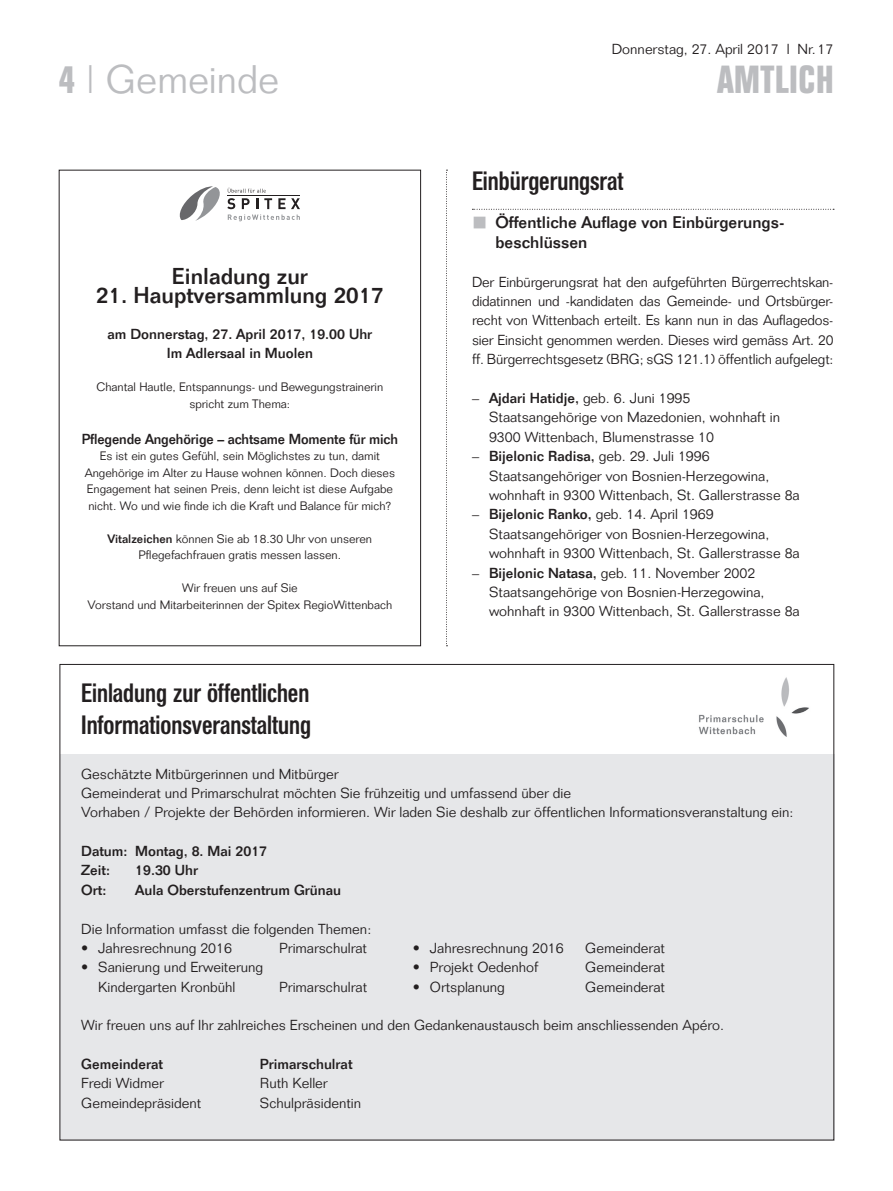
<style>
.page{position:relative;width:893px;height:1191px;background:#fff}
.page>*{position:absolute;margin:0;border:0;box-sizing:border-box;transform-origin:0 0}
.t1{font:300 39px "Folio";color:#bcbdc0}
.t2{font:700 39px "Folio Condensed BQ";letter-spacing:.025em;color:#bcbdc0}
.t3{font:500 26.25px/31.5px "Folio Condensed BQ";color:#231f20}
.t4{font:500 22.5px "Folio";color:#231f20}
.t5{font:500 16.5px/19.4px "Folio";color:#231f20}
.t6{font:300 14.25px/19.4px "Folio";color:#231f20}
.t7{font:500 14.25px/19.4px "Folio";color:#231f20}
.t8{font:500 14.25px "Folio";color:#231f20;scale:.96 1}
.t9{font:300 12px/16.5px "Folio";color:#231f20;text-align:center}
.s1{font-family:"Folio Condensed BQ";font-weight:700}
.s2{font-weight:500}
</style>
<div class="page">
<svg style="left:472px;top:209px;width:362px;height:1px"></svg>
<svg style="left:446px;top:170px;width:1px;height:476px"></svg>
<div style="left:60px;top:754px;width:774px;height:386px;background:#e6e7e9"></div>
<img style="left:698px;top:677px;width:111px;height:60px">
<svg style="left:179px;top:186px;width:121px;height:35px"></svg>
<h1 class="t1" style="left:60px;top:56px;width:221px"><span class="s1">4</span> | Gemeinde</h1>
<h3 class="t4" style="left:172px;top:262px;width:137px">Einladung zur</h3>
<h3 class="t4" style="left:96px;top:282px;width:289px">21. Hauptversammlung 2017</h3>
<p class="t7" style="left:107px;top:324px;width:266px;text-align:center">am Donnerstag, 27. April 2017, 19.00 Uhr<br>Im Adlersaal in Muolen</p>
<p class="t9" style="left:96px;top:379px;width:288px">Chantal Hautle, Entspannungs- und Bewegungstrainerin spricht zum Thema:</p>
<p class="t8" style="left:82px;top:430px;width:331px">Pflegende Angehörige – achtsame Momente für mich</p>
<p class="t9" style="left:85px;top:448px;width:312px">Es ist ein gutes Gefühl, sein Möglichstes zu tun, damit Angehörige im Alter zu Hause wohnen können. Doch dieses Engagement hat seinen Preis, denn leicht ist diese Aufgabe nicht. Wo und wie finde ich die Kraft und Balance für mich?</p>
<p class="t9" style="left:108px;top:530px;width:266px"><span class="s2">Vitalzeichen</span> können Sie ab 18.30 Uhr von unseren<br>Pflegefachfrauen gratis messen lassen.</p>
<p class="t9" style="left:87px;top:580px;width:306px">Wir freuen uns auf Sie<br>Vorstand und Mitarbeiterinnen der Spitex RegioWittenbach</p>
<p class="t6" style="left:612px;top:39px;width:223px">Donnerstag, 27. April 2017 l Nr.17</p>
<h1 class="t2" style="left:717px;top:58px;width:118px">AMTLICH</h1>
<h2 class="t3" style="left:472px;top:165px;width:153px">Einbürgerungsrat</h2>
<p class="t5" style="left:495px;top:213px;width:291px">Öffentliche Auflage von Einbürgerungs&shy;beschlüssen</p>
<p class="t6" style="left:472px;top:272px;width:363px;text-align:justify">Der Einbürgerungsrat hat den aufgeführten Bürgerrechtskan&shy;didatinnen und -kandidaten das Gemeinde- und Ortsbürger&shy;recht von Wittenbach erteilt. Es kann nun in das Auflagedos&shy;sier Einsicht genommen werden. Dieses wird gemäss Art. 20 ff. Bürgerrechtsgesetz (BRG; sGS 121.1) öffentlich aufgelegt:</p>
<p class="t6" style="left:489px;top:388px;width:293px;text-indent:-17px">– <span class="s2">Ajdari Hatidje,</span> geb. 6. Juni 1995<br>Staatsangehörige von Mazedonien, wohnhaft in<br>9300 Wittenbach, Blumenstrasse 10</p>
<p class="t6" style="left:489px;top:446px;width:312px;text-indent:-17px">– <span class="s2">Bijelonic Radisa,</span> geb. 29. Juli 1996<br>Staatsangehöriger von Bosnien-Herzegowina, wohnhaft in 9300 Wittenbach, St. Gallerstrasse 8a</p>
<p class="t6" style="left:489px;top:504px;width:312px;text-indent:-17px">– <span class="s2">Bijelonic Ranko,</span> geb. 14. April 1969<br>Staatsangehöriger von Bosnien-Herzegowina, wohnhaft in 9300 Wittenbach, St. Gallerstrasse 8a</p>
<p class="t6" style="left:489px;top:563px;width:312px;text-indent:-17px">– <span class="s2">Bijelonic Natasa,</span> geb. 11. November 2002<br>Staatsangehörige von Bosnien-Herzegowina, wohnhaft in 9300 Wittenbach, St. Gallerstrasse 8a</p>
<h2 class="t3" style="left:81px;top:678px;width:231px">Einladung zur öffentlichen<br>Informationsveranstaltung</h2>
<p class="t6" style="left:81px;top:764px;width:714px">Geschätzte Mitbürgerinnen und Mitbürger<br>Gemeinderat und Primarschulrat möchten Sie frühzeitig und umfassend über die<br>Vorhaben / Projekte der Behörden informieren. Wir laden Sie deshalb zur öffentlichen Informationsveranstaltung ein:</p>
<p class="t7" style="left:81px;top:841px;width:188px">Datum: Montag, 8. Mai 2017<br>Zeit:</p>
<p class="t7" style="left:135px;top:860px;width:64px">19.30 Uhr</p>
<p class="t7" style="left:81px;top:880px;width:27px">Ort:</p>
<p class="t7" style="left:135px;top:880px;width:207px">Aula Oberstufenzentrum Grünau</p>
<p class="t6" style="left:81px;top:919px;width:292px">Die Information umfasst die folgenden Themen:</p>
<p class="t6" style="left:81px;top:938px;width:152px">• Jahresrechnung 2016</p>
<p class="t6" style="left:279px;top:938px;width:89px">Primarschulrat</p>
<p class="t6" style="left:413px;top:938px;width:152px">• Jahresrechnung 2016</p>
<p class="t6" style="left:585px;top:938px;width:81px">Gemeinderat</p>
<p class="t6" style="left:81px;top:957px;width:184px">• Sanierung und Erweiterung</p>
<p class="t6" style="left:413px;top:957px;width:127px">• Projekt Oedenhof</p>
<p class="t6" style="left:585px;top:957px;width:81px">Gemeinderat</p>
<p class="t6" style="left:98px;top:977px;width:139px">Kindergarten Kronbühl</p>
<p class="t6" style="left:279px;top:977px;width:89px">Primarschulrat</p>
<p class="t6" style="left:413px;top:977px;width:93px">• Ortsplanung</p>
<p class="t6" style="left:585px;top:977px;width:81px">Gemeinderat</p>
<p class="t6" style="left:81px;top:1015px;width:644px">Wir freuen uns auf Ihr zahlreiches Erscheinen und den Gedankenaustausch beim anschliessenden Apéro.</p>
<p class="t7" style="left:81px;top:1054px;width:83px">Gemeinderat</p>
<p class="t7" style="left:260px;top:1054px;width:94px">Primarschulrat</p>
<p class="t6" style="left:81px;top:1073px;width:84px">Fredi Widmer</p>
<p class="t6" style="left:260px;top:1073px;width:69px">Ruth Keller</p>
<p class="t6" style="left:81px;top:1093px;width:122px">Gemeindepräsident</p>
<p class="t6" style="left:260px;top:1093px;width:103px">Schulpräsidentin</p>
</div>
